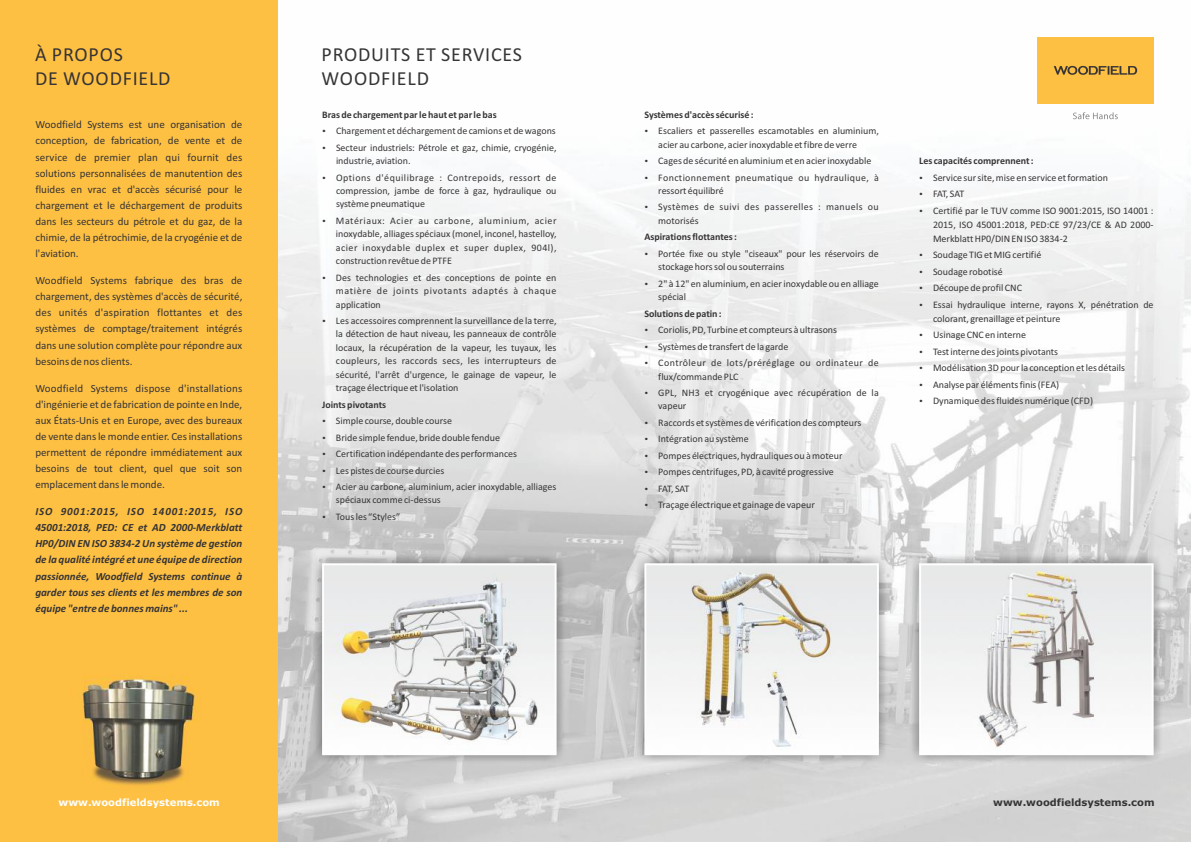
<style>
.page{position:relative;width:1191px;height:842px;background:#fff}
.page>*{position:absolute;margin:0;border:0;box-sizing:border-box;transform-origin:0 0}
.t1{font:20px/24.4px "Calibri";letter-spacing:.04em;color:#373435}
.t2{font:11px/16.1px "Calibri";color:#373435;text-align:justify}
.t3{font:italic 700 11px/16.1px "Calibri";color:#373435;text-align:justify}
.t4{font:10px/16.5px "Calibri";color:#373435}
.t5{font:700 10px "Calibri";color:#373435}
.t6{font:10px/16.5px "Calibri";letter-spacing:.045em;color:#373435}
.t7{font:10px/16.5px "Calibri";letter-spacing:.04em;color:#373435}
.t8{font:700 10px "Verdana";color:#fefefe}
.t9{font:700 10px "Verdana";color:#373435}
</style>
<div class="page">
<img style="left:595px;top:37px;width:596px;height:805px">
<img style="left:278px;top:189px;width:317px;height:653px">
<img style="left:313px;top:555px;width:252px;height:209px">
<img style="left:325px;top:566px;width:228px;height:186px">
<div style="left:322px;top:563px;width:234px;height:192px;border:2px solid #fefefe"></div>
<img style="left:636px;top:555px;width:251px;height:209px">
<img style="left:647px;top:566px;width:229px;height:186px">
<div style="left:644px;top:563px;width:235px;height:192px;border:2px solid #fefefe"></div>
<div style="left:0;top:0;width:278px;height:842px;background:#fdc043"></div>
<img style="left:910px;top:555px;width:252px;height:209px">
<img style="left:922px;top:566px;width:228px;height:186px">
<div style="left:919px;top:563px;width:234px;height:192px;border:2px solid #fefefe"></div>
<svg style="left:1073px;top:112px;width:44px;height:7px"></svg>
<div style="left:1037px;top:37px;width:116px;height:66px;background:#fdc043"></div>
<svg style="left:1053px;top:66px;width:84px;height:9px"></svg>
<img style="left:81px;top:675px;width:118px;height:110px">
<h1 class="t1" style="left:35px;top:44px;width:137px">À PROPOS<br>DE WOODFIELD</h1>
<p class="t2" style="left:35px;top:117px;width:208px">Woodfield Systems est une organisation de conception, de fabrication, de vente et de service de premier plan qui fournit des solutions personnalisées de manutention des fluides en vrac et d'accès sécurisé pour le chargement et le déchargement de produits dans les secteurs du pétrole et du gaz, de la chimie, de la pétrochimie, de la cryogénie et de l'aviation.</p>
<p class="t2" style="left:35px;top:273px;width:208px">Woodfield Systems fabrique des bras de chargement, des systèmes d'accès de sécurité, des unités d'aspiration flottantes et des systèmes de comptage/traitement intégrés dans une solution complète pour répondre aux besoins de nos clients.</p>
<p class="t2" style="left:35px;top:381px;width:208px">Woodfield Systems dispose d'installations d'ingénierie et de fabrication de pointe en Inde, aux États-Unis et en Europe, avec des bureaux de vente dans le monde entier. Ces installations permettent de répondre immédiatement aux besoins de tout client, quel que soit son emplacement dans le monde.</p>
<p class="t3" style="left:35px;top:504px;width:208px">ISO 9001:2015, ISO 14001:2015, ISO 45001:2018, PED: CE et AD 2000-Merkblatt HP0/DIN EN ISO 3834-2 Un système de gestion de la qualité intégré et une équipe de direction passionnée, Woodfield Systems continue à garder tous ses clients et les membres de son équipe "entre de bonnes mains" ...</p>
<h1 class="t1" style="left:322px;top:44px;width:202px">PRODUITS ET SERVICES<br>WOODFIELD</h1>
<p class="t5" style="left:322px;top:110px;width:176px">Bras de chargement par le haut et par le bas</p>
<p class="t4" style="left:336px;top:123px;width:222px">Chargement et déchargement de camions et de wagons<br>Secteur industriels: Pétrole et gaz, chimie, cryogénie,</p>
<p class="t6" style="left:336px;top:153px;width:222px">industrie, aviation.<br>Options d'équilibrage : Contrepoids, ressort de</p>
<p class="t4" style="left:336px;top:185px;width:222px;line-height:13.4px">compression, jambe de force à gaz, hydraulique ou système pneumatique</p>
<p class="t4" style="left:336px;top:215px;width:222px;line-height:13.4px;text-align:justify">Matériaux: Acier au carbone, aluminium, acier inoxydable, alliages spéciaux (monel, inconel, hastelloy, acier inoxydable duplex et super duplex, 904l), construction revêtue de PTFE</p>
<p class="t4" style="left:336px;top:271px;width:222px;line-height:13.4px;text-align:justify">Des technologies et des conceptions de pointe en matière de joints pivotants adaptés à chaque application</p>
<p class="t4" style="left:336px;top:315px;width:222px;line-height:13.4px;text-align:justify">Les accessoires comprennent la surveillance de la terre, la détection de haut niveau, les panneaux de contrôle locaux, la récupération de la vapeur, les tuyaux, les coupleurs, les raccords secs, les interrupteurs de sécurité, l'arrêt d'urgence, le gainage de vapeur, le traçage électrique et l'isolation</p>
<p class="t5" style="left:322px;top:400px;width:66px">Joints pivotants</p>
<p class="t4" style="left:336px;top:413px;width:222px">Simple course, double course<br>Bride simple fendue, bride double fendue<br>Certification indépendante des performances<br>Les pistes de course durcies<br>Acier au carbone, aluminium, acier inoxydable, alliages</p>
<p class="t4" style="left:336px;top:493px;width:106px">spéciaux comme ci-dessus<br>Tous les “Styles”</p>
<p class="t5" style="left:644px;top:110px;width:111px">Systèmes d'accès sécurisé :</p>
<p class="t4" style="left:658px;top:125px;width:222px;line-height:13.4px">Escaliers et passerelles escamotables en aluminium, acier au carbone, acier inoxydable et fibre de verre</p>
<p class="t4" style="left:658px;top:153px;width:222px">Cages de sécurité en aluminium et en acier inoxydable<br>Fonctionnement pneumatique ou hydraulique, à</p>
<p class="t7" style="left:658px;top:183px;width:222px">ressort équilibré<br>Systèmes de suivi des passerelles : manuels ou</p>
<p class="t4" style="left:658px;top:213px;width:42px">motorisés</p>
<p class="t5" style="left:644px;top:233px;width:94px">Aspirations flottantes :</p>
<p class="t4" style="left:658px;top:248px;width:222px;line-height:13.4px">Portée fixe ou style "ciseaux" pour les réservoirs de stockage hors sol ou souterrains</p>
<p class="t4" style="left:658px;top:278px;width:222px;line-height:13.4px">2" à 12" en aluminium, en acier inoxydable ou en alliage spécial</p>
<p class="t5" style="left:644px;top:309px;width:79px">Solutions de patin :</p>
<p class="t4" style="left:658px;top:322px;width:222px">Coriolis, PD, Turbine et compteurs à ultrasons<br>Systèmes de transfert de la garde<br>Contrôleur de lots/préréglage ou ordinateur de</p>
<p class="t4" style="left:658px;top:369px;width:222px">flux/commande PLC<br>GPL, NH3 et cryogénique avec récupération de la</p>
<p class="t4" style="left:658px;top:399px;width:205px">vapeur<br>Raccords et systèmes de vérification des compteurs<br>Intégration au système<br>Pompes électriques, hydrauliques ou à moteur<br>Pompes centrifuges, PD, à cavité progressive<br>FAT, SAT<br>Traçage électrique et gainage de vapeur</p>
<p class="t5" style="left:919px;top:157px;width:116px">Les capacités comprennent :</p>
<p class="t4" style="left:933px;top:170px;width:222px">Service sur site, mise en service et formation<br>FAT, SAT<br>Certifié par le TUV comme ISO 9001:2015, ISO 14001 :</p>
<p class="t4" style="left:933px;top:218px;width:222px;line-height:14px">2015, ISO 45001:2018, PED:CE 97/23/CE &amp; AD 2000-<br>Merkblatt HP0/DIN EN ISO 3834-2</p>
<p class="t4" style="left:933px;top:248px;width:222px">Soudage TIG et MIG certifié<br>Soudage robotisé<br>Découpe de profil CNC<br>Essai hydraulique interne, rayons X, pénétration de</p>
<p class="t4" style="left:933px;top:311px;width:193px">colorant, grenaillage et peinture<br>Usinage CNC en interne<br>Test interne des joints pivotants<br>Modélisation 3D pour la conception et les détails Analyse par éléments finis (FEA)<br>Dynamique des fluides numérique (CFD)</p>
<p class="t8" style="left:59px;top:798px;width:163px">www.woodfieldsystems.com</p>
<p class="t9" style="left:993px;top:798px;width:163px">www.woodfieldsystems.com</p>
</div>
